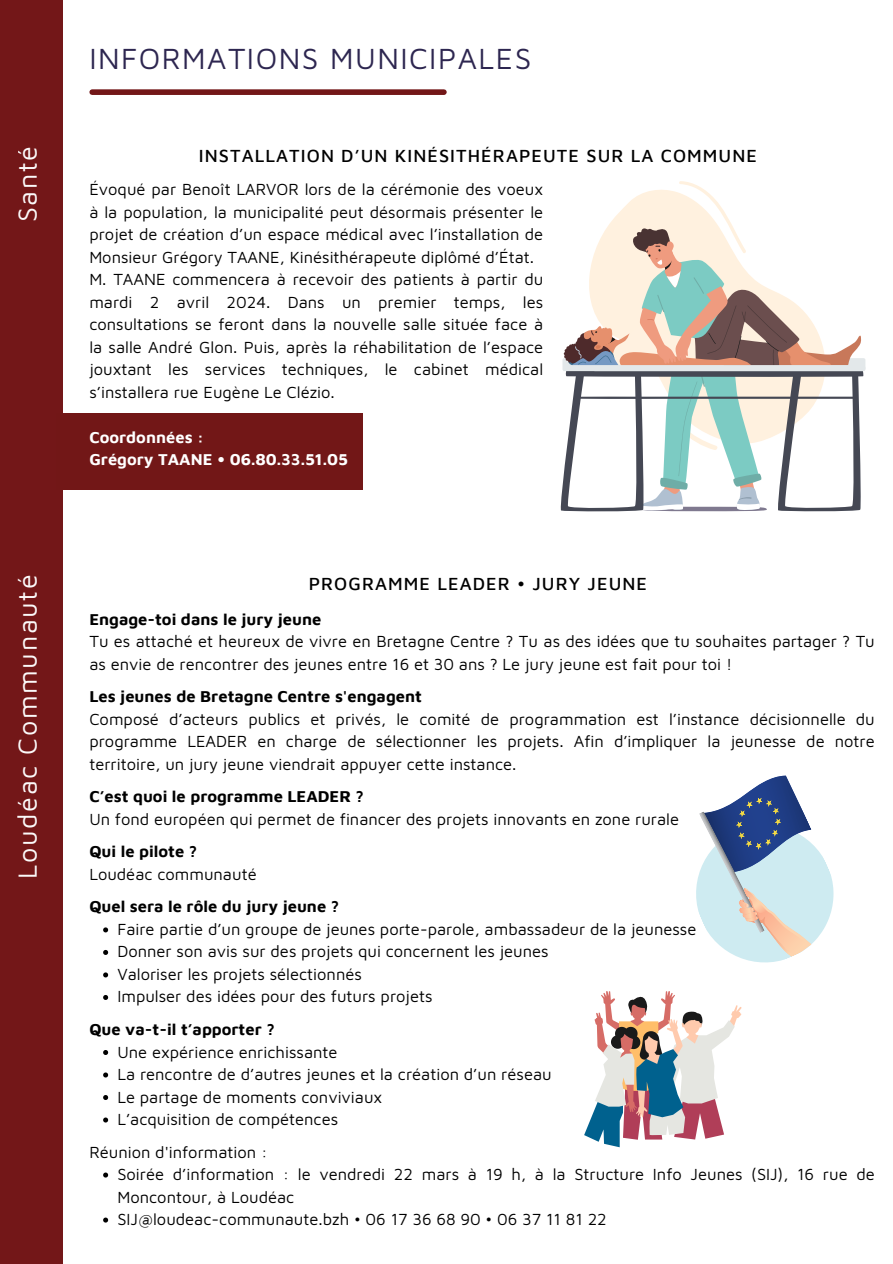
<style>
.page{position:relative;width:893px;height:1264px;background:#fff}
.page>*{position:absolute;margin:0;border:0;box-sizing:border-box;transform-origin:0 0}
.t1{font:30px "Maven Pro";letter-spacing:.05em;color:#2d2650}
.t2{font:26.85px "Maven Pro";letter-spacing:.06em;color:#fff}
.t3{font:500 18px "Maven Pro";letter-spacing:.06em;color:#000}
.t4{font:16.5px/22.5px "Maven Pro";color:#000;text-align:justify}
.t5{font:700 16.5px "Maven Pro";color:#000}
.t6{font:700 16.5px/22.5px "Maven Pro";color:#fff}
</style>
<div class="page">
<div style="left:0;top:0;width:62px;height:1263px;background:#731718"></div>
<div style="left:92px;top:89px;width:352px;height:6px;background:#731718"></div>
<svg style="left:103px;top:927px;width:5px;height:5px"></svg>
<svg style="left:103px;top:950px;width:5px;height:4px"></svg>
<svg style="left:103px;top:972px;width:5px;height:5px"></svg>
<svg style="left:103px;top:995px;width:5px;height:4px"></svg>
<svg style="left:103px;top:1050px;width:5px;height:4px"></svg>
<svg style="left:103px;top:1072px;width:5px;height:5px"></svg>
<svg style="left:103px;top:1095px;width:5px;height:4px"></svg>
<svg style="left:103px;top:1117px;width:5px;height:5px"></svg>
<svg style="left:103px;top:1172px;width:5px;height:5px"></svg>
<svg style="left:103px;top:1217px;width:5px;height:5px"></svg>
<svg style="left:584px;top:991px;width:157px;height:156px"></svg>
<svg style="left:696px;top:775px;width:138px;height:188px"></svg>
<div style="left:592px;top:365px;width:273px;height:6px;background:#e3e8ea;border-radius:3px"></div>
<svg style="left:560px;top:181px;width:303px;height:331px"></svg>
<div style="left:56px;top:413px;width:306px;height:77px;background:#721717"></div>
<h2 class="t2" style="left:11px;top:222px;width:78px;rotate:-90deg">Santé</h2>
<p class="t1" style="left:89px;top:41px;width:443px">INFORMATIONS MUNICIPALES</p>
<p class="t3" style="left:199px;top:144px;width:559px">INSTALLATION D’UN KINÉSITHÉRAPEUTE SUR LA COMMUNE</p>
<p class="t4" style="left:89px;top:178px;width:455px">Évoqué par Benoît LARVOR lors de la cérémonie des voeux à la population, la municipalité peut désormais présenter le projet de création d’un espace médical avec l’installation de Monsieur Grégory TAANE, Kinésithérapeute diplômé d’État.</p>
<p class="t4" style="left:89px;top:268px;width:455px">M. TAANE commencera à recevoir des patients à partir du mardi 2 avril 2024. Dans un premier temps, les consultations se feront dans la nouvelle salle située face à la salle André Glon. Puis, après la réhabilitation de l’espace jouxtant les services techniques, le cabinet médical s’installera rue Eugène Le Clézio.</p>
<p class="t6" style="left:89px;top:425px;width:260px">Coordonnées :<br>Grégory TAANE • 06.80.33.51.05</p>
<h2 class="t2" style="left:11px;top:878px;width:305px;rotate:-90deg">Loudéac Communauté</h2>
<h4 class="t3" style="left:309px;top:573px;width:340px">PROGRAMME LEADER • JURY JEUNE</h4>
<h2 class="t5" style="left:89px;top:609px;width:233px">Engage-toi dans le jury jeune</h2>
<h2 class="t4" style="left:89px;top:630px;width:786px">Tu es attaché et heureux de vivre en Bretagne Centre ? Tu as des idées que tu souhaites partager ? Tu as envie de rencontrer des jeunes entre 16 et 30 ans ? Le jury jeune est fait pour toi !</h2>
<h1 class="t5" style="left:89px;top:686px;width:334px">Les jeunes de Bretagne Centre s'engagent</h1>
<h3 class="t4" style="left:89px;top:707px;width:786px">Composé d’acteurs publics et privés, le comité de programmation est l’instance décisionnelle du programme LEADER en charge de sélectionner les projets. Afin d’impliquer la jeunesse de notre territoire, un jury jeune viendrait appuyer cette instance.</h3>
<p class="t5" style="left:89px;top:786px;width:276px">C’est quoi le programme LEADER ?</p>
<p class="t4" style="left:89px;top:807px;width:591px">Un fond européen qui permet de financer des projets innovants en zone rurale</p>
<h4 class="t5" style="left:89px;top:841px;width:109px">Qui le pilote ?</h4>
<p class="t4" style="left:89px;top:862px;width:169px">Loudéac communauté</p>
<h3 class="t5" style="left:89px;top:896px;width:251px">Quel sera le rôle du jury jeune ?</h3>
<p class="t4" style="left:117px;top:917px;width:580px">Faire partie d’un groupe de jeunes porte-parole, ambassadeur de la jeunesse</p>
<p class="t4" style="left:117px;top:939px;width:433px">Donner son avis sur des projets qui concernent les jeunes</p>
<p class="t4" style="left:117px;top:962px;width:246px">Valoriser les projets sélectionnés</p>
<p class="t4" style="left:117px;top:984px;width:316px">Impulser des idées pour des futurs projets</p>
<p class="t5" style="left:89px;top:1019px;width:187px">Que va-t-il t’apporter ?</p>
<p class="t4" style="left:117px;top:1039px;width:222px">Une expérience enrichissante</p>
<p class="t4" style="left:117px;top:1062px;width:436px">La rencontre de d’autres jeunes et la création d’un réseau</p>
<p class="t4" style="left:117px;top:1084px;width:266px">Le partage de moments conviviaux</p>
<h4 class="t4" style="left:117px;top:1107px;width:222px">L’acquisition de compétences</h4>
<p class="t4" style="left:89px;top:1139px;width:180px">Réunion d'information :</p>
<p class="t4" style="left:117px;top:1162px;width:758px">Soirée d’information : le vendredi 22 mars à 19 h, à la Structure Info Jeunes (SIJ), 16 rue de<br>Moncontour, à Loudéac</p>
<p class="t4" style="left:117px;top:1207px;width:491px">SIJ@loudeac-communaute.bzh • 06 17 36 68 90 • 06 37 11 81 22</p>
</div>
